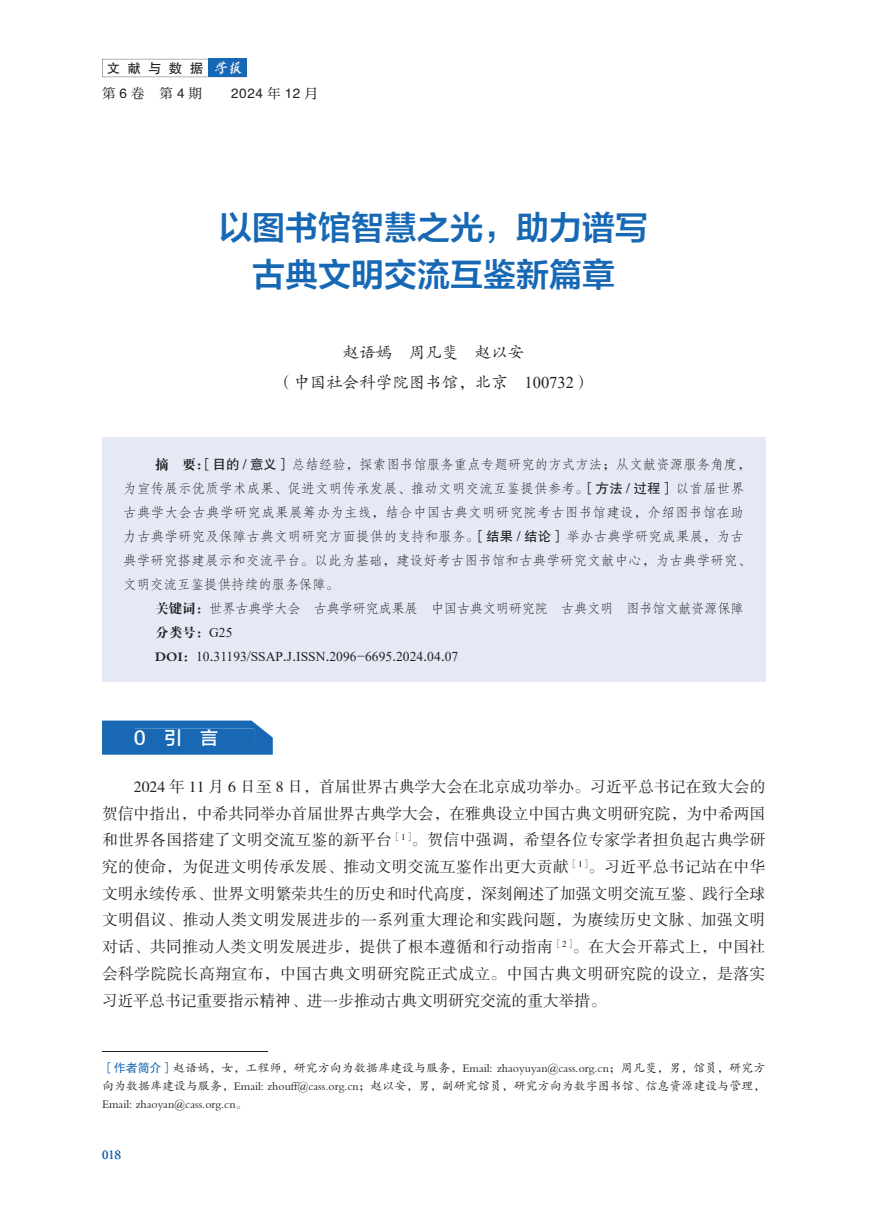
<style>
.page{position:relative;width:893px;height:1212px;background:#fff}
.page>*{position:absolute;margin:0;border:0;box-sizing:border-box;transform-origin:0 0}
.t1{font:33px/47.2px "FZLTZCHK GBK1 0";color:#1768b4;text-align:center}
.t2{font:18px "FZLTZHK GBK1 0";color:#fff}
.t3{font:16.5px/30.3px "FZKTK GBK1 0";color:#231f20;text-align:center}
.t4{font:15.75px/26.7px "FZSSK GBK1 0";color:#231f20;text-align:justify}
.t5{font:13.5px/24px "FZFSK GBK1 0";letter-spacing:.01em;color:#231f20}
.t6{font:13.5px "Times New Roman";color:#231f20}
.t7{font:13.5px "FZFSK GBK1 0";letter-spacing:-.035em;color:#231f20}
.t8{font:13.5px "FZHTK GBK1 0";letter-spacing:.295em;color:#231f20}
.t9{font:13.5px "FZDBSK GBK1 0";color:#231f20}
.t10{font:13.5px "FZXIYSK GBK1 0";color:#231f20}
.t11{font:12.75px "Cochin";color:#1768b4}
.t12{font:12px/18px "FZKTK GBK1 0";color:#231f20;text-align:justify}
.s1{font-family:"Cai Yun Han Mao Bi Xing jian";color:#fff}
.s2{font-family:"FZHTK GBK1 0"}
.s3{font-family:"FZXIYSK GBK1 0"}
.s4{font-family:"Times New Roman"}
.s5{font-family:"FZDBSK GBK1 0"}
.s6{font-family:"FZFSK GBK1 0"}
.s7{font-family:"FZHTK GBK1 0";color:#1768b4}
</style>
<div class="page">
<svg style="left:102px;top:59px;width:106px;height:18px"></svg>
<div style="left:208px;top:59px;width:39px;height:18px;background:#1768b4"></div>
<div style="left:102px;top:437px;width:663px;height:244px;background:#e4e9f5"></div>
<hr style="left:102px;top:1051px;width:166px;height:1px;background:#231f20">
<svg style="left:102px;top:720px;width:171px;height:35px;background:#2d75ba"></svg>
<div style="left:135px;top:729px;width:119px;height:17px;background:#1868b4"></div>
<p class="t8" style="left:107px;top:61px;width:137px">文献与数据 <span class="s1">学报</span></p>
<p class="t10" style="left:102px;top:85px;width:102px">第<span class="s2">6</span>卷 第<span class="s2">4</span>期</p>
<p class="t8" style="left:231px;top:86px;width:88px">2024 <span class="s3">年</span> 12 <span class="s3">月</span></p>
<h1 class="t1" style="left:219px;top:206px;width:431px">以图书馆智慧之光，助力谱写古典文明交流互鉴新篇章</h1>
<p class="t3" style="left:277px;top:337px;width:315px">赵语嫣 周凡斐 赵以安<br>（中国社会科学院图书馆，北京 <span class="s4">100732</span>）</p>
<p class="t5" style="left:123px;top:453px;width:629px;text-indent:32px"><span class="s5">摘 要：</span><span class="s2">［目的 / 意义］</span> 总结经验，探索图书馆服务重点专题研究的方式方法；从文献资源服务角度，为宣传展示优质学术成果、促进文明传承发展、推动文明交流互鉴提供参考。<span class="s2">［方法 / 过程］</span> 以首届世界古典学大会古典学研究成果展筹办为主线，结合中国古典文明研究院考古图书馆建设，介绍图书馆在助力古典学研究及保障古典文明研究方面提供的支持和服务。<span class="s2">［结果 / 结论］</span> 举办古典学研究成果展，为古典学研究搭建展示和交流平台。以此为基础，建设好考古图书馆和古典学研究文献中心，为古典学研究、文明交流互鉴提供持续的服务保障。</p>
<p class="t7" style="left:155px;top:601px;width:590px"><span class="s5">关键词：</span>世界古典学大会 古典学研究成果展 中国古典文明研究院 古典文明 图书馆文献资源保障</p>
<p class="t9" style="left:155px;top:625px;width:79px">分类号：<span class="s4">G25</span></p>
<p class="t6" style="left:155px;top:647px;width:305px"><span class="s5">DOI：</span>10<span class="s6">.</span>31193<span class="s6">/</span>SSAP<span class="s6">.</span>J<span class="s6">.</span>ISSN<span class="s6">.</span>2096<span class="s6">-</span>6695<span class="s6">.</span>2024<span class="s6">.</span>04<span class="s6">.</span>07</p>
<p class="t2" style="left:134px;top:727px;width:86px">0 引 言</p>
<p class="t4" style="left:102px;top:774px;width:665px;text-indent:32px">2024 年 11 月 6 日至 8 日，首届世界古典学大会在北京成功举办。习近平总书记在致大会的贺信中指出，中希共同举办首届世界古典学大会，在雅典设立中国古典文明研究院，为中希两国和世界各国搭建了文明交流互鉴的新平台<sup>［1］</sup>。贺信中强调，希望各位专家学者担负起古典学研究的使命，为促进文明传承发展、推动文明交流互鉴作出更大贡献<sup>［1］</sup>。习近平总书记站在中华文明永续传承、世界文明繁荣共生的历史和时代高度，深刻阐述了加强文明交流互鉴、践行全球文明倡议、推动人类文明发展进步的一系列重大理论和实践问题，为赓续历史文脉、加强文明对话、共同推动人类文明发展进步，提供了根本遵循和行动指南<sup>［2］</sup>。在大会开幕式上，中国社会科学院院长高翔宣布，中国古典文明研究院正式成立。中国古典文明研究院的设立，是落实习近平总书记重要指示精神、进一步推动古典文明研究交流的重大举措。</p>
<p class="t12" style="left:102px;top:1059px;width:665px"><span class="s7">［作者简介］</span>赵语嫣，女，工程师，研究方向为数据库建设与服务，Email: zhaoyuyan@cass.org.cn；周凡斐，男，馆员，研究方向为数据库建设与服务，Email: zhouff@cass.org.cn；赵以安，男，副研究馆员，研究方向为数字图书馆、信息资源建设与管理，Email: zhaoyan@cass.org.cn。</p>
<p class="t11" style="left:102px;top:1146px;width:21px">018</p>
</div>
